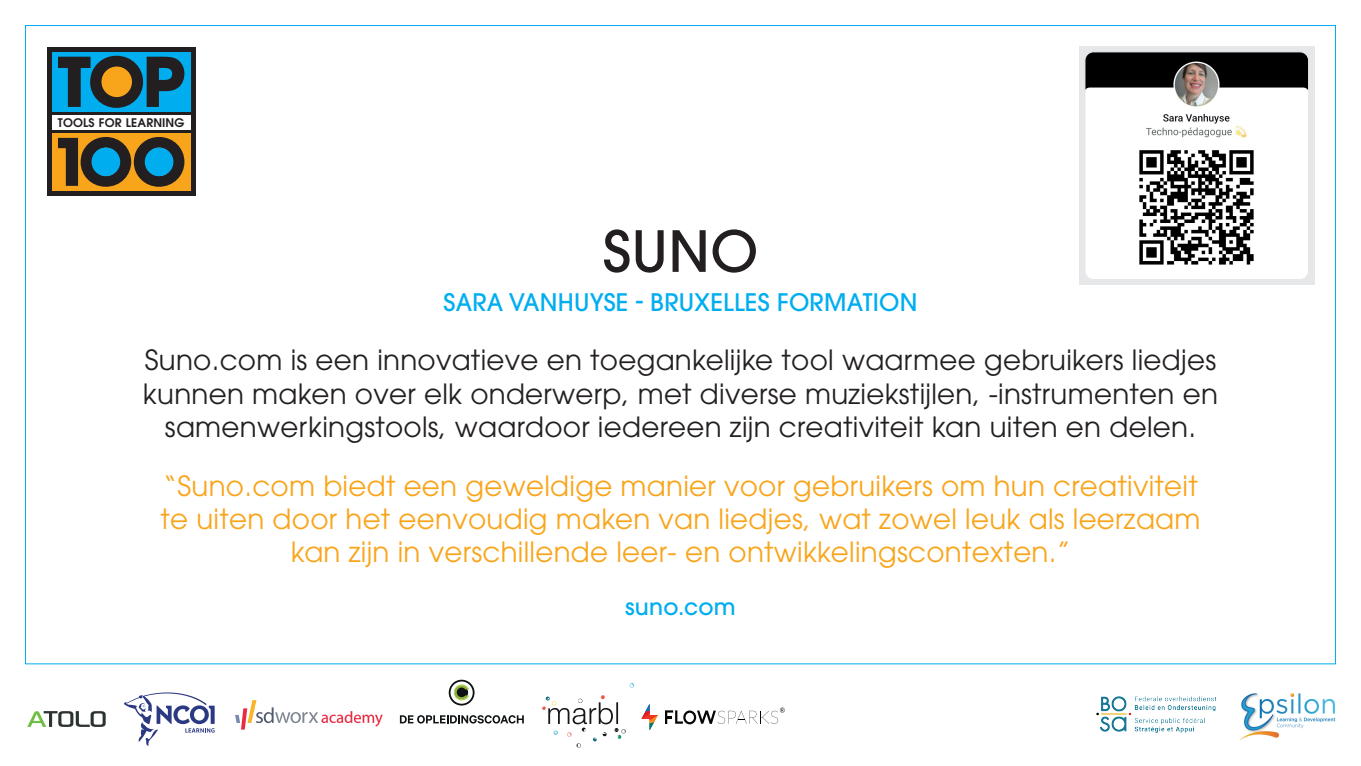
<style>
.page{position:relative;width:1361px;height:766px;background:#fff}
.page>*{position:absolute;margin:0;border:0;box-sizing:border-box;transform-origin:0 0}
.t1{font:500 56.25px "ITC Avant Garde Pro";color:#231f20}
.t2{font:27.75px/33.3px "ITC Avant Garde Pro";letter-spacing:.01em;color:#231f20;text-align:center}
.t3{font:27.75px/33.3px "ITC Avant Garde Pro";letter-spacing:.01em;color:#f9a51b;text-align:center}
.t4{font:500 24px "ITC Avant Garde Pro";letter-spacing:.01em;color:#00aeef}
.t5{font:500 22.5px "ITC Avant Garde Pro";letter-spacing:.01em;color:#00aeef}
.t6{font:600 11.85px "Avant Garde";letter-spacing:.01em;color:#231f20}
</style>
<div class="page">
<img style="left:1240px;top:693px;width:96px;height:47px">
<img style="left:1096px;top:696px;width:121px;height:37px">
<div style="left:47px;top:47px;width:149px;height:149px;background:#231f20"></div>
<div style="left:52px;top:52px;width:138px;height:60px;background:#00aeef"></div>
<div style="left:52px;top:115px;width:138px;height:14px;background:#fff"></div>
<div style="left:52px;top:133px;width:138px;height:57px;background:#f9a51b"></div>
<svg style="left:58px;top:137px;width:126px;height:50px"></svg>
<svg style="left:58px;top:56px;width:126px;height:52px"></svg>
<div style="left:101px;top:66px;width:31px;height:31px;background:#f9a51b;border-radius:50%"></div>
<div style="left:92px;top:147px;width:28px;height:29px;background:#00aeef;border-radius:50%"></div>
<div style="left:145px;top:147px;width:28px;height:29px;background:#00aeef;border-radius:50%"></div>
<svg style="left:124px;top:692px;width:91px;height:53px"></svg>
<svg style="left:629px;top:683px;width:5px;height:4px"></svg>
<svg style="left:542px;top:695px;width:84px;height:52px"></svg>
<svg style="left:665px;top:707px;width:120px;height:17px"></svg>
<svg style="left:641px;top:703px;width:17px;height:27px"></svg>
<svg style="left:235px;top:700px;width:148px;height:29px"></svg>
<svg style="left:27px;top:711px;width:79px;height:15px"></svg>
<svg style="left:400px;top:715px;width:124px;height:8px"></svg>
<svg style="left:449px;top:679px;width:25px;height:26px"></svg>
<svg style="left:450px;top:681px;width:23px;height:22px"></svg>
<div style="left:1079px;top:47px;width:235px;height:238px;background:#e6e7e9"></div>
<img style="left:1086px;top:53px;width:221px;height:225px">
<div style="left:1084px;top:51px;width:225px;height:229px;border:1px solid #e6e7e9;border-radius:9px"></div>
<p class="t6" style="left:58px;top:115px;width:128px">TOOLS FOR LEARNING</p>
<h1 class="t1" style="left:603px;top:215px;width:157px">SUNO</h1>
<p class="t4" style="left:443px;top:287px;width:475px">SARA VANHUYSE - BRUXELLES FORMATION</p>
<p class="t2" style="left:143px;top:343px;width:1076px">Suno.com is een innovatieve en toegankelijke tool waarmee gebruikers liedjes kunnen maken over elk onderwerp, met diverse muziekstijlen, -instrumenten en samenwerkingstools, waardoor iedereen zijn creativiteit kan uiten en delen.</p>
<p class="t3" style="left:160px;top:468px;width:1041px">“Suno.com biedt een geweldige manier voor gebruikers om hun creativiteit te uiten door het eenvoudig maken van liedjes, wat zowel leuk als leerzaam kan zijn in verschillende leer- en ontwikkelingscontexten.”</p>
<p class="t5" style="left:625px;top:592px;width:112px">suno.com</p>
</div>
